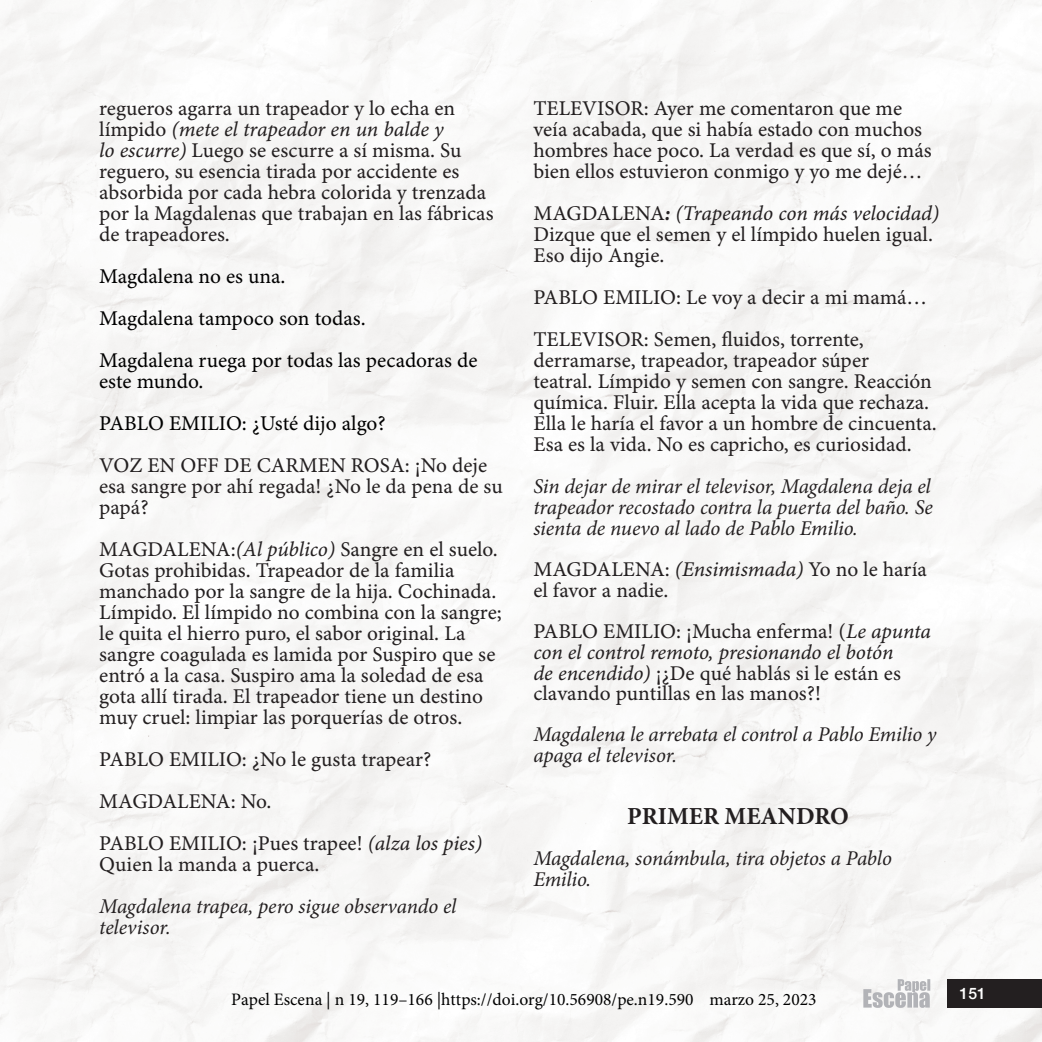
<style>
.page{position:relative;width:1042px;height:1042px;background:#fff}
.page>*{position:absolute;margin:0;border:0;box-sizing:border-box;transform-origin:0 0}
.Tipo_Parrafo_General{font:700 24.5px "Minion Pro";color:#231f20}
.Tipo_Parrafo_General-2{font:21px/21px "Minion Pro Capt";color:#231f20}
.Italic{font:italic 21px/21px "Minion Pro";letter-spacing:-.01em;color:#231f20}
.Tipo_Parrafo_General-3{font:21px/21px "Minion Pro Capt";color:#000}
.t1{font:17.5px "Minion Pro";color:#000}
.t2{font:500 15.75px "Helvetica Neue";color:#fff}
.s1{font-family:"Minion Pro It Capt"}
.s2{font-family:"Minion Pro Bold It Capt"}
</style>
<div class="page">
<div style="left:947px;top:979px;width:95px;height:29px;background:#231f20"></div>
<svg style="left:863px;top:979px;width:67px;height:29px"></svg>
<p class="Tipo_Parrafo_General-2" style="left:99px;top:98px;width:396px">regueros agarra un trapeador y lo echa en límpido <span class="s1">(mete el trapeador en un balde y<br>lo escurre)</span> Luego se escurre a sí misma. Su reguero, su esencia tirada por accidente es absorbida por cada hebra colorida y trenzada por la Magdalenas que trabajan en las fábricas de trapeadores.</p>
<p class="Tipo_Parrafo_General-3" style="left:99px;top:266px;width:188px">Magdalena no es una.</p>
<p class="Tipo_Parrafo_General-3" style="left:99px;top:308px;width:268px">Magdalena tampoco son todas.</p>
<p class="Tipo_Parrafo_General-3" style="left:99px;top:350px;width:380px">Magdalena ruega por todas las pecadoras de este mundo.</p>
<p class="Tipo_Parrafo_General-3" style="left:99px;top:413px;width:288px">PABLO EMILIO: ¿Usté dijo algo?</p>
<p class="Tipo_Parrafo_General-2" style="left:99px;top:455px;width:405px">VOZ EN OFF DE CARMEN ROSA: ¡No deje esa sangre por ahí regada! ¿No le da pena de su papá?</p>
<p class="Tipo_Parrafo_General-2" style="left:99px;top:539px;width:404px">MAGDALENA:<span class="s1">(Al público)</span> Sangre en el suelo.<br>Gotas prohibidas. Trapeador de la familia manchado por la sangre de la hija. Cochinada.<br>Límpido. El límpido no combina con la sangre; le quita el hierro puro, el sabor original. La sangre coagulada es lamida por Suspiro que se entró a la casa. Suspiro ama la soledad de esa gota allí tirada. El trapeador tiene un destino muy cruel: limpiar las porquerías de otros.</p>
<p class="Tipo_Parrafo_General-2" style="left:99px;top:749px;width:333px">PABLO EMILIO: ¿No le gusta trapear?</p>
<p class="Tipo_Parrafo_General-2" style="left:99px;top:791px;width:174px">MAGDALENA: No.</p>
<p class="Tipo_Parrafo_General-2" style="left:99px;top:833px;width:384px">PABLO EMILIO: ¡Pues trapee! <span class="s1">(alza los pies)<br></span>Quien la manda a puerca.</p>
<p class="Italic" style="left:99px;top:895px;width:359px">Magdalena trapea, pero sigue observando el televisor.</p>
<p class="Tipo_Parrafo_General-2" style="left:533px;top:98px;width:400px">TELEVISOR: Ayer me comentaron que me veía acabada, que si había estado con muchos hombres hace poco. La verdad es que sí, o más bien ellos estuvieron conmigo y yo me dejé…</p>
<p class="Tipo_Parrafo_General-2" style="left:533px;top:203px;width:407px">MAGDALENA<span class="s2">:</span> <span class="s1">(Trapeando con más velocidad)<br></span>Dizque que el semen y el límpido huelen igual.<br>Eso dijo Angie.</p>
<p class="Tipo_Parrafo_General-2" style="left:533px;top:287px;width:395px">PABLO EMILIO: Le voy a decir a mi mamá…</p>
<p class="Tipo_Parrafo_General-2" style="left:533px;top:329px;width:405px">TELEVISOR: Semen, fluidos, torrente, derramarse, trapeador, trapeador súper<br>teatral. Límpido y semen con sangre. Reacción química. Fluir. Ella acepta la vida que rechaza.<br>Ella le haría el favor a un hombre de cincuenta.<br>Esa es la vida. No es capricho, es curiosidad.</p>
<p class="Italic" style="left:533px;top:475px;width:401px;text-align:justify">Sin dejar de mirar el televisor, Magdalena deja el trapeador recostado contra la puerta del baño. Se sienta de nuevo al lado de Pablo Emilio.</p>
<p class="Tipo_Parrafo_General-2" style="left:533px;top:560px;width:395px">MAGDALENA: <span class="s1">(Ensimismada)</span> Yo no le haría el favor a nadie.</p>
<p class="Tipo_Parrafo_General-2" style="left:533px;top:622px;width:399px">PABLO EMILIO: ¡Mucha enferma! (<span class="s1">Le apunta con el control remoto, presionando el botón<br>de encendido)</span> ¡¿De qué hablás si le están es clavando puntillas en las manos?!</p>
<p class="Italic" style="left:533px;top:724px;width:404px">Magdalena le arrebata el control a Pablo Emilio y apaga el televisor.</p>
<p class="Tipo_Parrafo_General" style="left:627px;top:799px;width:223px">PRIMER MEANDRO</p>
<p class="Italic" style="left:533px;top:848px;width:360px">Magdalena, sonámbula, tira objetos a Pablo<br>Emilio.</p>
<p class="t1" style="left:231px;top:988px;width:587px">Papel Escena | n 19, 119–166 |https://doi.org/10.56908/pe.n19.590 marzo 25, 2023</p>
<p class="t2" style="left:959px;top:980px;width:28px">151</p>
</div>
